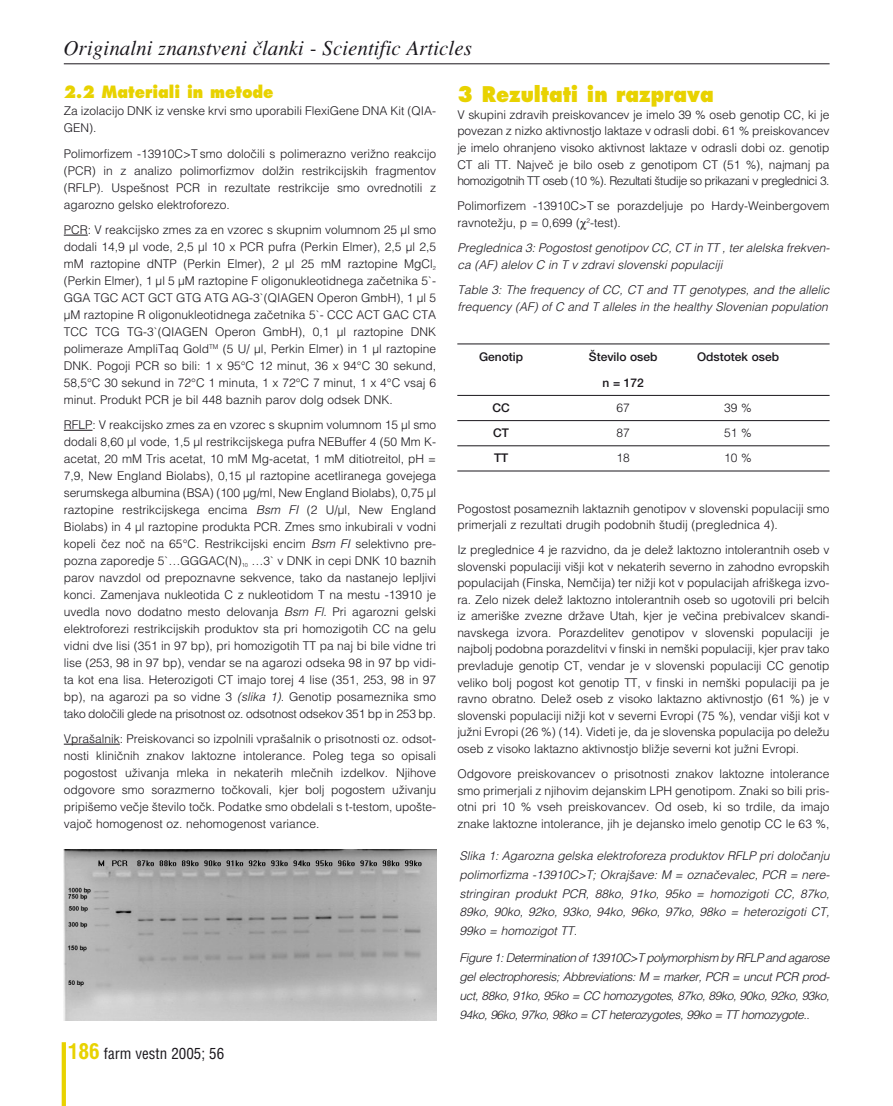
<style>
.page{position:relative;width:893px;height:1106px;background:#fff}
.page>*{position:absolute;margin:0;border:0;box-sizing:border-box;transform-origin:0 0}
.t1{font:21px "Times Italic Yu";color:#1a171c}
.t2{font:21px "Futura Extra Bold Yu";color:#e8d200;scale:.9 1}
.t3{font:16.5px "Futura Extra Bold Yu";color:#e8d200;scale:.9 1}
.t4{font:15px "Helvetica Condensed Cond Yu";color:#1a171c}
.t5{font:12px/17px "Helvetica Light Yu";color:#1a171c;text-align:justify}
.t6{font:12px/18.8px "Helvetica Light Oblique Yu";color:#1a171c}
.t7{font:12px "Helvetica Medium Yu";color:#1a171c}
.s1{font-family:"Helvetica Light Oblique Yu"}
.s2{font-family:"Helvetica Light Yu"}
.s3{font-family:"Helvetica";font-weight:700;font-stretch:condensed;font-size:21px;color:#e8d200}
</style>
<div class="page">
<svg style="left:62px;top:1042px;width:4px;height:63px"></svg>
<hr style="left:64px;top:64px;width:765px;height:1px;background:#1a171c">
<svg style="left:64px;top:235px;width:24px;height:1px"></svg>
<svg style="left:64px;top:430px;width:28px;height:1px"></svg>
<hr style="left:64px;top:743px;width:56px;height:1px;background:#1a171c">
<hr style="left:457px;top:343px;width:372px;height:1px;background:#1a171c">
<hr style="left:457px;top:395px;width:372px;height:1px;background:#1a171c">
<hr style="left:457px;top:420px;width:372px;height:1px;background:#1a171c">
<hr style="left:457px;top:445px;width:372px;height:1px;background:#1a171c">
<hr style="left:457px;top:470px;width:372px;height:1px;background:#1a171c">
<img style="left:64px;top:849px;width:372px;height:171px">
<h1 class="t1" style="left:64px;top:40px;width:409px">Originalni znanstveni œlanki - Scientific Articles</h1>
<h2 class="t3" style="left:64px;top:84px;width:235px">2.2 Materiali in metode</h2>
<p class="t5" style="left:64px;top:103px;width:374px">Za izolacijo DNK iz venske krvi smo uporabili FlexiGene DNA Kit (QIA-<br>GEN).</p>
<p class="t5" style="left:64px;top:145px;width:374px">Polimorfizem -13910C&gt;T smo doloœili s polimerazno veriæno reakcijo (PCR) in z analizo polimorfizmov dolæin restrikcijskih fragmentov (RFLP). Uspeønost PCR in rezultate restrikcije smo ovrednotili z agarozno gelsko elektroforezo.</p>
<p class="t5" style="left:64px;top:222px;width:374px">PCR: V reakcijsko zmes za en vzorec s skupnim volumnom 25 μl smo dodali 14,9 μl vode, 2,5 μl 10 x PCR pufra (Perkin Elmer), 2,5 μl 2,5 mM raztopine dNTP (Perkin Elmer), 2 μl 25 mM raztopine MgCl<sub>2 </sub>(Perkin Elmer), 1 μl 5 μM raztopine F oligonukleotidnega zaœetnika 5`- GGA TGC ACT GCT GTG ATG AG-3`(QIAGEN Operon GmbH), 1 μl 5 μM raztopine R oligonukleotidnega zaœetnika 5`- CCC ACT GAC CTA TCC TCG TG-3`(QIAGEN Operon GmbH), 0,1 μl raztopine DNK polimeraze AmpliTaq Gold<sup>TM</sup> (5 U/ μl, Perkin Elmer) in 1 μl raztopine DNK. Pogoji PCR so bili: 1 x 95°C 12 minut, 36 x 94°C 30 sekund, 58,5°C 30 sekund in 72°C 1 minuta, 1 x 72°C 7 minut, 1 x 4°C vsaj 6 minut. Produkt PCR je bil 448 baznih parov dolg odsek DNK.</p>
<p class="t5" style="left:64px;top:417px;width:374px">RFLP: V reakcijsko zmes za en vzorec s skupnim volumnom 15 μl smo dodali 8,60 μl vode, 1,5 μl restrikcijskega pufra NEBuffer 4 (50 Mm K&shy;acetat, 20 mM Tris acetat, 10 mM Mg-acetat, 1 mM ditiotreitol, pH = 7,9, New England Biolabs), 0,15 μl raztopine acetliranega govejega serumskega albumina (BSA) (100 μg/ml, New England Biolabs), 0,75 μl raztopine restrikcijskega encima <span class="s1">Bsm FI</span> (2 U/μl, New England Biolabs) in 4 μl raztopine produkta PCR. Zmes smo inkubirali v vodni kopeli œez noœ na 65°C. Restrikcijski encim <span class="s1">Bsm FI</span> selektivno pre&shy;pozna zaporedje 5`…GGGAC(N)<sub>10</sub> …3` v DNK in cepi DNK 10 baznih parov navzdol od prepoznavne sekvence, tako da nastanejo lepljivi konci. Zamenjava nukleotida C z nukleotidom T na mestu -13910 je uvedla novo dodatno mesto delovanja <span class="s1">Bsm Fl</span>. Pri agarozni gelski elektroforezi restrikcijskih produktov sta pri homozigotih CC na gelu vidni dve lisi (351 in 97 bp), pri homozigotih TT pa naj bi bile vidne tri lise (253, 98 in 97 bp), vendar se na agarozi odseka 98 in 97 bp vidi&shy;ta kot ena lisa. Heterozigoti CT imajo torej 4 lise (351, 253, 98 in 97 bp), na agarozi pa so vidne 3 <span class="s1">(slika 1).</span> Genotip posameznika smo tako doloœili glede na prisotnost oz. odsotnost odsekov 351 bp in 253 bp.</p>
<p class="t5" style="left:64px;top:731px;width:374px">Vpraøalnik: Preiskovanci so izpolnili vpraøalnik o prisotnosti oz. odsot&shy;nosti kliniœnih znakov laktozne intolerance. Poleg tega so opisali pogostost uæivanja mleka in nekaterih mleœnih izdelkov. Njihove odgovore smo sorazmerno toœkovali, kjer bolj pogostem uæivanju pripiøemo veœje øtevilo toœk. Podatke smo obdelali s t-testom, upoøte&shy;vajoœ homogenost oz. nehomogenost variance.</p>
<h1 class="t2" style="left:457px;top:84px;width:286px">3 Rezultati in razprava</h1>
<p class="t5" style="left:457px;top:106px;width:374px">V skupini zdravih preiskovancev je imelo 39 % oseb genotip CC, ki je povezan z nizko aktivnostjo laktaze v odrasli dobi. 61 % preiskovancev je imelo ohranjeno visoko aktivnost laktaze v odrasli dobi oz. genotip CT ali TT. Najveœ je bilo oseb z genotipom CT (51 %), najmanj pa homozigotnih TT oseb (10 %). Rezultati øtudije so prikazani v preglednici 3.</p>
<p class="t5" style="left:457px;top:198px;width:374px">Polimorfizem -13910C&gt;T se porazdeljuje po Hardy-Weinbergovem ravnoteæju, p = 0,699 ( <sup>2</sup>-test).</p>
<p class="t6" style="left:457px;top:240px;width:374px;line-height:16.6px">Preglednica 3: Pogostost genotipov CC, CT in TT , ter alelska frekven&shy;ca (AF) alelov C in T v zdravi slovenski populaciji</p>
<p class="t6" style="left:457px;top:282px;width:374px;line-height:16.6px">Table 3: The frequency of CC, CT and TT genotypes, and the allelic frequency (AF) of C and T alleles in the healthy Slovenian population</p>
<p class="t7" style="left:479px;top:352px;width:45px">Genotip</p>
<p class="t7" style="left:589px;top:352px;width:70px">Øtevilo oseb</p>
<p class="t7" style="left:697px;top:352px;width:83px">Odstotek oseb</p>
<p class="t7" style="left:602px;top:378px;width:43px">n = 172</p>
<p class="t7" style="left:492px;top:403px;width:19px">CC</p>
<p class="t5" style="left:616px;top:399px;width:15px">67</p>
<p class="t5" style="left:724px;top:399px;width:29px">39 %</p>
<p class="t7" style="left:493px;top:428px;width:17px">CT</p>
<p class="t5" style="left:616px;top:425px;width:15px">87</p>
<p class="t5" style="left:724px;top:425px;width:29px">51 %</p>
<p class="t7" style="left:494px;top:453px;width:16px">TT</p>
<p class="t5" style="left:616px;top:450px;width:15px">18</p>
<p class="t5" style="left:724px;top:450px;width:29px">10 %</p>
<p class="t5" style="left:457px;top:500px;width:374px">Pogostost posameznih laktaznih genotipov v slovenski populaciji smo primerjali z rezultati drugih podobnih øtudij (preglednica 4).</p>
<p class="t5" style="left:457px;top:542px;width:374px;line-height:16.5px">Iz preglednice 4 je razvidno, da je deleæ laktozno intolerantnih oseb v slovenski populaciji viøji kot v nekaterih severno in zahodno evropskih populacijah (Finska, Nemœija) ter niæji kot v populacijah afriøkega izvo&shy;ra. Zelo nizek deleæ laktozno intolerantnih oseb so ugotovili pri belcih iz ameriøke zvezne dræave Utah, kjer je veœina prebivalcev skandi&shy;navskega izvora. Porazdelitev genotipov v slovenski populaciji je najbolj podobna porazdelitvi v finski in nemøki populaciji, kjer prav tako prevladuje genotip CT, vendar je v slovenski populaciji CC genotip veliko bolj pogost kot genotip TT, v finski in nemøki populaciji pa je ravno obratno. Deleæ oseb z visoko laktazno aktivnostjo (61 %) je v slovenski populaciji niæji kot v severni Evropi (75 %), vendar viøji kot v juæni Evropi (26 %) (14). Videti je, da je slovenska populacija po deleæu oseb z visoko laktazno aktivnostjo bliæje severni kot juæni Evropi.</p>
<p class="t5" style="left:457px;top:765px;width:374px">Odgovore preiskovancev o prisotnosti znakov laktozne intolerance smo primerjali z njihovim dejanskim LPH genotipom. Znaki so bili pris&shy;otni pri 10 % vseh preiskovancev. Od oseb, ki so trdile, da imajo znake laktozne intolerance, jih je dejansko imelo genotip CC le 63 %,</p>
<p class="t6" style="left:459px;top:847px;width:372px;text-align:justify">Slika 1: Agarozna gelska elektroforeza produktov RFLP pri doloœanju polimorfizma -13910C&gt;T; Okrajøave: M = oznaœevalec, PCR = nere&shy;stringiran produkt PCR, 88ko, 91ko, 95ko = homozigoti CC, 87ko, 89ko, 90ko, 92ko, 93ko, 94ko, 96ko, 97ko, 98ko = heterozigoti CT, 99ko = homozigot TT.</p>
<p class="t6" style="left:459px;top:949px;width:372px;text-align:justify">Figure 1: Determination of 13910C&gt;T polymorphism by RFLP and agarose gel electrophoresis; Abbreviations: M = marker, PCR = uncut PCR prod&shy;uct, 88ko, 91ko, 95ko = CC homozygotes, 87ko, 89ko, 90ko, 92ko, 93ko, 94ko, 96ko, 97ko, 98ko = CT heterozygotes, 99ko = TT homozygote.<span class="s2">.</span></p>
<p class="t4" style="left:68px;top:1046px;width:158px"><span class="s3">186</span> farm vestn 2005; 56</p>
</div>
